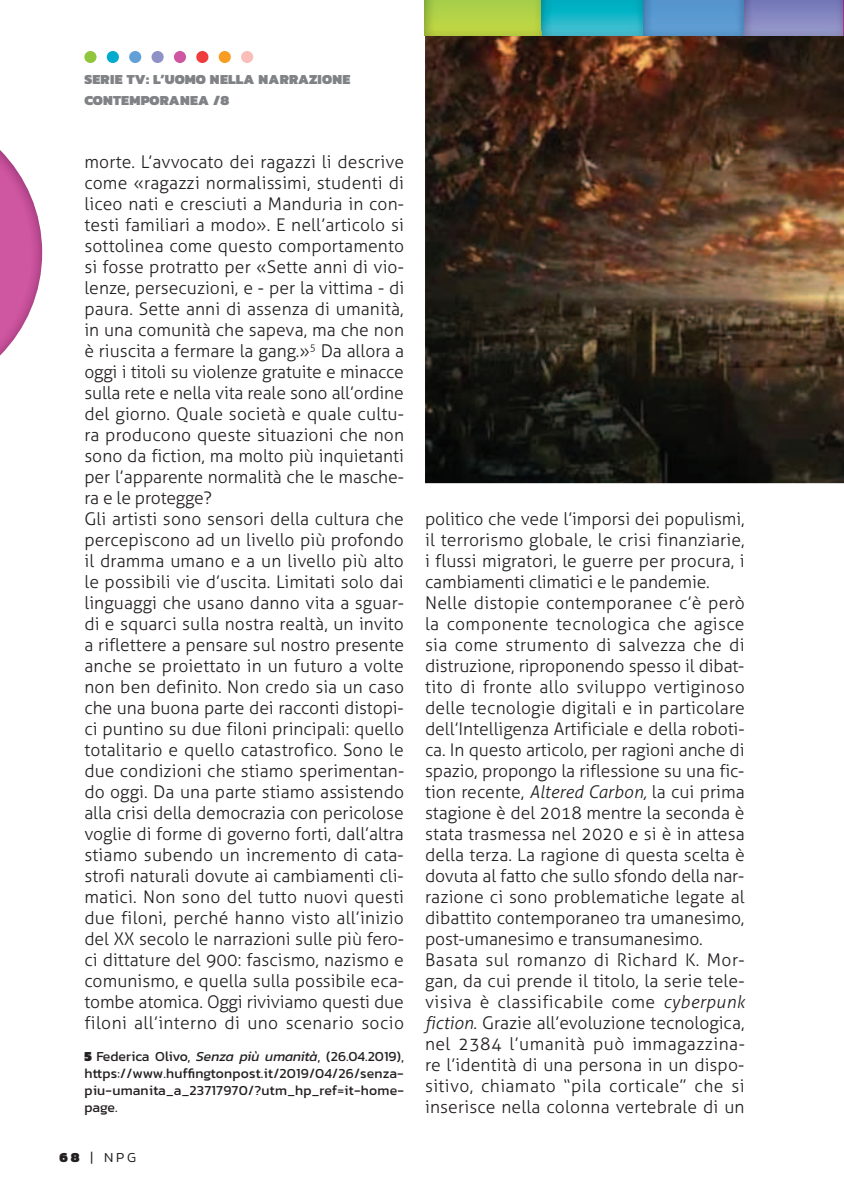
<style>
.page{position:relative;width:844px;height:1191px;background:#fff}
.page>*{position:absolute;margin:0;border:0;box-sizing:border-box;transform-origin:0 0}
.t1{font:300 17.5px/21px "Aller";letter-spacing:.005em;color:#231f20}
.t2{font:14px/16.8px "Kanit";letter-spacing:.015em;color:#231f20;text-align:justify}
.t3{font:900 14px/21px "Kanit";letter-spacing:.02em;color:#808285}
.t4{font:300 14px "Kanit";color:#231f20}
.s1{font-weight:900}
.s2{font-style:italic}
</style>
<div class="page">
<img style="left:0;top:150px;width:42px;height:205px">
<div style="left:151px;top:51px;width:13px;height:12px;background:#8f92c7;border-radius:50%"></div>
<div style="left:196px;top:51px;width:12px;height:12px;background:#ee3d3c;border-radius:50%"></div>
<div style="left:174px;top:51px;width:12px;height:12px;background:#cf56a0;border-radius:50%"></div>
<div style="left:84px;top:51px;width:12px;height:12px;background:#8fc63e;border-radius:50%"></div>
<div style="left:241px;top:51px;width:12px;height:12px;background:#f9beb7;border-radius:50%"></div>
<div style="left:129px;top:51px;width:12px;height:12px;background:#61a1d7;border-radius:50%"></div>
<div style="left:107px;top:51px;width:12px;height:12px;background:#00abce;border-radius:50%"></div>
<div style="left:219px;top:51px;width:12px;height:12px;background:#f89d23;border-radius:50%"></div>
<img style="left:425px;top:36px;width:418px;height:447px">
<img style="left:424px;top:0;width:419px;height:36px">
<img style="left:843px;top:0;width:1px;height:30px">
<img style="left:425px;top:30px;width:116px;height:6px">
<img style="left:642px;top:0;width:1px;height:30px">
<p class="t3" style="left:84px;top:68px;width:267px">SERIE TV: L’UOMO NELLA NARRAZIONE<br>CONTEMPORANEA /8</p>
<p class="t1" style="left:84px;top:151px;width:321px">morte. L’avvocato dei ragazzi li descrive come «ragazzi normalissimi, studenti di liceo nati e cresciuti a Manduria in con&shy;testi familiari a modo». E nell’articolo si sottolinea come questo comportamento si fosse protratto per «Sette anni di vio&shy;lenze, persecuzioni, e - per la vittima - di paura. Sette anni di assenza di umanità, in una comunità che sapeva, ma che non è riuscita a fermare la gang.»<sup>5</sup> Da allora a oggi i titoli su violenze gratuite e minacce sulla rete e nella vita reale sono all’ordine del giorno. Quale società e quale cultu&shy;ra producono queste situazioni che non sono da fiction, ma molto più inquietanti per l’apparente normalità che le masche&shy;ra e le protegge?<br>Gli artisti sono sensori della cultura che percepiscono ad un livello più profondo il dramma umano e a un livello più alto le possibili vie d’uscita. Limitati solo dai linguaggi che usano danno vita a sguar&shy;di e squarci sulla nostra realtà, un invito a riflettere a pensare sul nostro presente anche se proiettato in un futuro a volte non ben definito. Non credo sia un caso che una buona parte dei racconti distopi&shy;ci puntino su due filoni principali: quello totalitario e quello catastrofico. Sono le due condizioni che stiamo sperimentan&shy;do oggi. Da una parte stiamo assistendo alla crisi della democrazia con pericolose voglie di forme di governo forti, dall’altra stiamo subendo un incremento di cata&shy;strofi naturali dovute ai cambiamenti cli&shy;matici. Non sono del tutto nuovi questi due filoni, perché hanno visto all’inizio del XX secolo le narrazioni sulle più fero&shy;ci dittature del 900: fascismo, nazismo e comunismo, e quella sulla possibile eca&shy;tombe atomica. Oggi riviviamo questi due filoni all’interno di uno scenario socio</p>
<p class="t2" style="left:84px;top:1047px;width:321px"><span class="s1">5</span> Federica Olivo, <span class="s2">Senza più umanità</span>, (26.04.2019), https://www.huffingtonpost.it/2019/04/26/senza&shy;piu-umanita_a_23717970/?utm_hp_ref=it-home&shy;page.</p>
<p class="t4" style="left:60px;top:1147px;width:78px"><span class="s1">68</span> | nPg</p>
<p class="t1" style="left:425px;top:508px;width:321px">politico che vede l’imporsi dei populismi, il terrorismo globale, le crisi finanziarie, i flussi migratori, le guerre per procura, i cambiamenti climatici e le pandemie.<br>Nelle distopie contemporanee c’è però la componente tecnologica che agisce sia come strumento di salvezza che di distruzione, riproponendo spesso il dibat&shy;tito di fronte allo sviluppo vertiginoso delle tecnologie digitali e in particolare dell’Intelligenza Artificiale e della roboti&shy;ca. In questo articolo, per ragioni anche di spazio, propongo la riflessione su una fic&shy;tion recente, <span class="s2">Altered Carbon,</span> la cui prima stagione è del 2018 mentre la seconda è stata trasmessa nel 2020 e si è in attesa della terza. La ragione di questa scelta è dovuta al fatto che sullo sfondo della nar&shy;razione ci sono problematiche legate al dibattito contemporaneo tra umanesimo, post-umanesimo e transumanesimo.<br>Basata sul romanzo di Richard K. Mor&shy;gan, da cui prende il titolo, la serie tele&shy;visiva è classificabile come <span class="s2">cyberpunk fiction</span>. Grazie all’evoluzione tecnologica, nel 2384 l’umanità può immagazzina&shy;re l’identità di una persona in un dispo&shy;sitivo, chiamato “pila corticale” che si inserisce nella colonna vertebrale di un</p>
</div>
